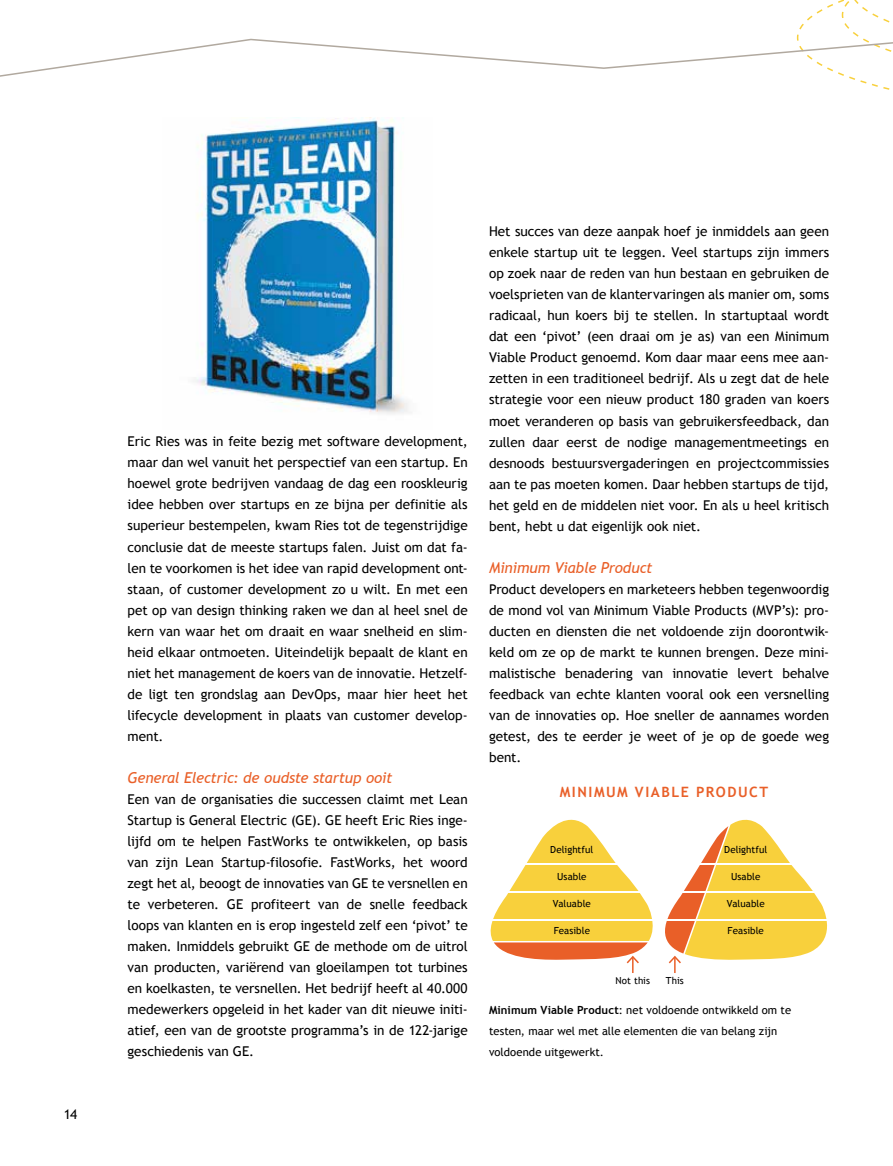
<style>
.page{position:relative;width:893px;height:1166px;background:#fff}
.page>*{position:absolute;margin:0;border:0;box-sizing:border-box;transform-origin:0 0}
.t1{font:italic 15px "Trebuchet MS";letter-spacing:-.01em;color:#e95f28}
.t2{font:700 14.25px "Trebuchet MS";letter-spacing:.105em;color:#e95f28}
.t3{font:13.5px/21px "Trebuchet MS";letter-spacing:-.005em;color:#000;text-align:justify}
.t4{font:11.25px/21px "Trebuchet MS";letter-spacing:.005em;color:#000}
.t5{font:9.75px "Trebuchet MS";letter-spacing:.01em;color:#000}
.s1{font-weight:700}
</style>
<div class="page">
<svg style="left:799px;top:0;width:91px;height:90px"></svg>
<svg style="left:0;top:32px;width:893px;height:49px"></svg>
<svg style="left:490px;top:819px;width:337px;height:153px"></svg>
<img style="left:195px;top:118px;width:213px;height:296px">
<p class="t3" style="left:64px;top:1103px;width:15px">14</p>
<p class="t3" style="left:128px;top:431px;width:342px">Eric Ries was in feite bezig met software development, maar dan wel vanuit het perspectief van een startup. En hoewel grote bedrijven vandaag de dag een rooskleurig idee hebben over startups en ze bijna per definitie als superieur bestempelen, kwam Ries tot de tegenstrijdige conclusie dat de meeste startups falen. Juist om dat fa&shy;len te voorkomen is het idee van rapid development ont&shy;staan, of customer development zo u wilt. En met een pet op van design thinking raken we dan al heel snel de kern van waar het om draait en waar snelheid en slim&shy;heid elkaar ontmoeten. Uiteindelijk bepaalt de klant en niet het management de koers van de innovatie. Hetzelf&shy;de ligt ten grondslag aan DevOps, maar hier heet het lifecycle development in plaats van customer develop&shy;ment.</p>
<p class="t1" style="left:128px;top:768px;width:266px">General Electric: de oudste startup ooit</p>
<p class="t3" style="left:128px;top:788px;width:342px">Een van de organisaties die successen claimt met Lean Startup is General Electric (GE). GE heeft Eric Ries inge&shy;lijfd om te helpen FastWorks te ontwikkelen, op basis van zijn Lean Startup-filosofie. FastWorks, het woord zegt het al, beoogt de innovaties van GE te versnellen en te verbeteren. GE profiteert van de snelle feedback loops van klanten en is erop ingesteld zelf een ‘pivot’ te maken. Inmiddels gebruikt GE de methode om de uitrol van producten, variërend van gloeilampen tot turbines en koelkasten, te versnellen. Het bedrijf heeft al 40.000 medewerkers opgeleid in het kader van dit nieuwe initi&shy;atief, een van de grootste programma’s in de 122-jarige geschiedenis van GE.</p>
<p class="t3" style="left:489px;top:221px;width:342px">Het succes van deze aanpak hoef je inmiddels aan geen enkele startup uit te leggen. Veel startups zijn immers op zoek naar de reden van hun bestaan en gebruiken de voelsprieten van de klantervaringen als manier om, soms radicaal, hun koers bij te stellen. In startuptaal wordt dat een ‘pivot’ (een draai om je as) van een Minimum Viable Product genoemd. Kom daar maar eens mee aan&shy;zetten in een traditioneel bedrijf. Als u zegt dat de hele strategie voor een nieuw product 180 graden van koers moet veranderen op basis van gebruikersfeedback, dan zullen daar eerst de nodige managementmeetings en desnoods bestuursvergaderingen en projectcommissies aan te pas moeten komen. Daar hebben startups de tijd, het geld en de middelen niet voor. En als u heel kritisch bent, hebt u dat eigenlijk ook niet.</p>
<p class="t1" style="left:489px;top:558px;width:165px">Minimum Viable Product</p>
<p class="t3" style="left:489px;top:578px;width:342px">Product developers en marketeers hebben tegenwoordig de mond vol van Minimum Viable Products (MVP’s): pro&shy;ducten en diensten die net voldoende zijn doorontwik&shy;keld om ze op de markt te kunnen brengen. Deze mini&shy;malistische benadering van innovatie levert behalve feedback van echte klanten vooral ook een versnelling van de innovaties op. Hoe sneller de aannames worden getest, des te eerder je weet of je op de goede weg bent.</p>
<p class="t2" style="left:560px;top:783px;width:210px">MINIMUM VIABLE PRODUCT</p>
<p class="t5" style="left:550px;top:843px;width:45px">Delightful</p>
<p class="t5" style="left:557px;top:870px;width:31px">Usable</p>
<p class="t5" style="left:553px;top:897px;width:39px">Valuable</p>
<p class="t5" style="left:554px;top:924px;width:38px">Feasible</p>
<p class="t5" style="left:615px;top:974px;width:36px">Not this</p>
<p class="t5" style="left:666px;top:974px;width:19px">This</p>
<p class="t5" style="left:724px;top:843px;width:45px">Delightful</p>
<p class="t5" style="left:731px;top:870px;width:31px">Usable</p>
<p class="t5" style="left:727px;top:897px;width:39px">Valuable</p>
<p class="t5" style="left:728px;top:924px;width:38px">Feasible</p>
<p class="t4" style="left:489px;top:999px;width:304px"><span class="s1">Minimum Viable Product</span>: net voldoende ontwikkeld om te testen, maar wel met alle elementen die van belang zijn voldoende uitgewerkt.</p>
</div>
